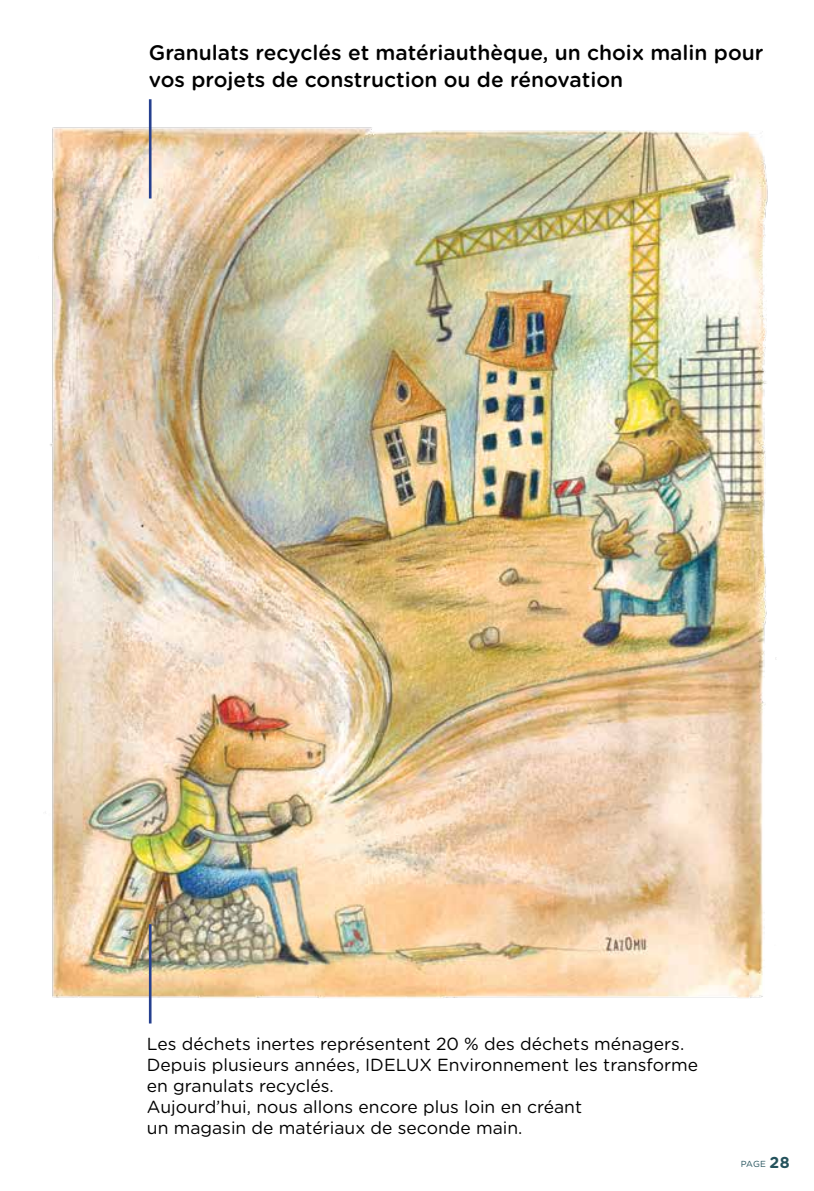
<style>
.page{position:relative;width:814px;height:1191px;background:#fff}
.page>*{position:absolute;margin:0;border:0;box-sizing:border-box;transform-origin:0 0}
.t1{font:500 21px/26.2px "Gotham Rounded";color:#000}
.t2{font:17.5px/21px "Gotham Rounded";color:#000}
.t3{font:8.75px "Gotham Rounded";color:#24525c}
.s1{font-weight:700;font-size:15.75px}
</style>
<div class="page">
<img style="left:45px;top:124px;width:731px;height:876px">
<hr style="left:149px;top:99px;width:2px;height:99px;background:#25408f">
<hr style="left:149px;top:924px;width:2px;height:99px;background:#25408f">
<p class="t1" style="left:149px;top:39px;width:616px">Granulats recyclés et matériauthèque, un choix malin pour vos projets de construction ou de rénovation</p>
<p class="t2" style="left:147px;top:1033px;width:553px">Les déchets inertes représentent 20 % des déchets ménagers.<br>Depuis plusieurs années, IDELUX Environnement les transforme en granulats recyclés.<br>Aujourd’hui, nous allons encore plus loin en créant<br>un magasin de matériaux de seconde main.</p>
<p class="t3" style="left:740px;top:1157px;width:50px">PAGE <span class="s1">28</span></p>
</div>
